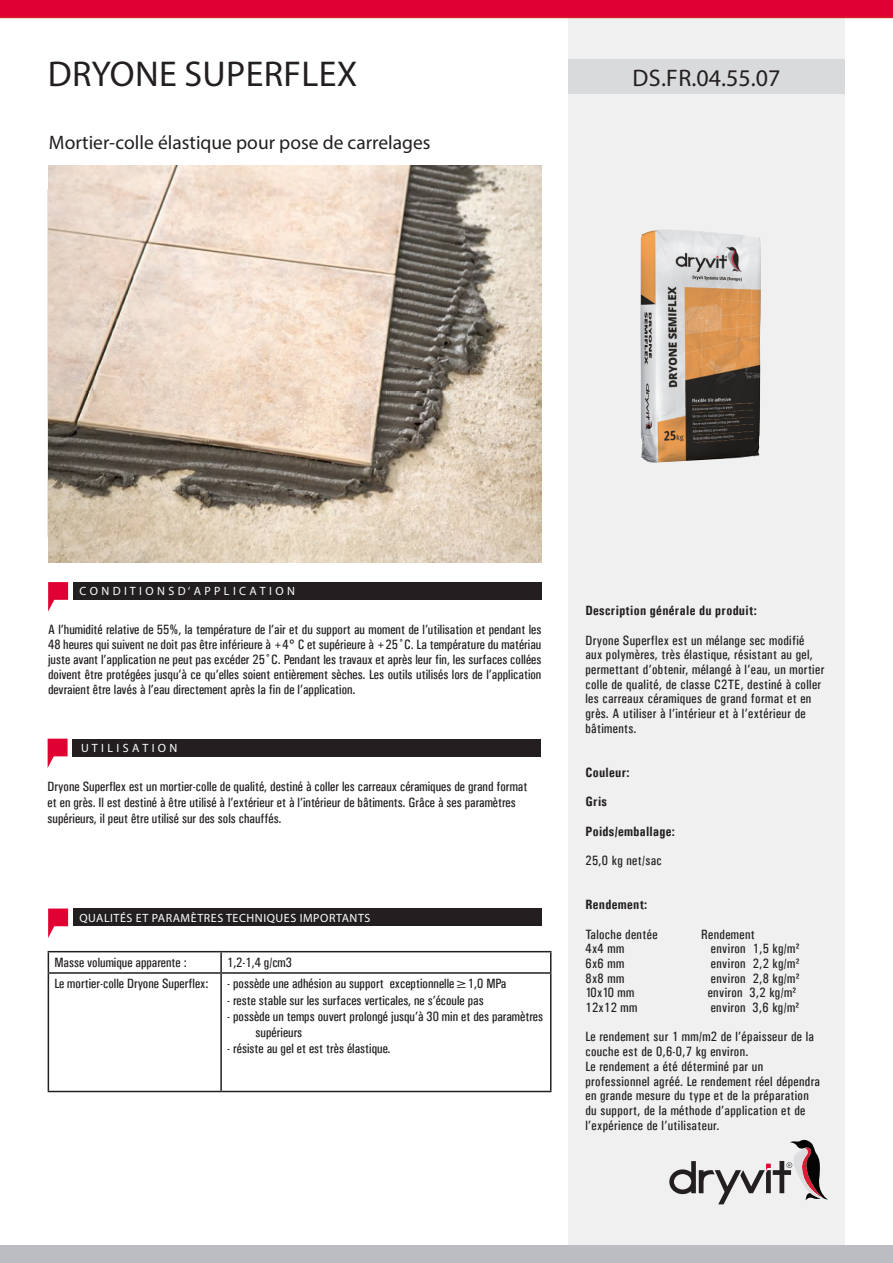
<style>
.page{position:relative;width:893px;height:1263px;background:#fff}
.page>*{position:absolute;margin:0;border:0;box-sizing:border-box;transform-origin:0 0}
.t1{font:36px "Myriad Pro";letter-spacing:.01em;color:#231f20}
.t2{font:24px "Myriad Pro";color:#231f20}
.t3{font:19.5px "Myriad Pro";color:#231f20}
.t4{font:13.5px/15px "Univers Condensed";letter-spacing:.005em;color:#231f20}
.t5{font:13.5px/14.7px "Univers Condensed";letter-spacing:.025em;color:#231f20}
.t6{font:700 13.5px "Univers Condensed";letter-spacing:.025em;color:#231f20}
.t7{font:12px "Myriad Pro";letter-spacing:.045em;color:#fff}
</style>
<div class="page">
<div style="left:568px;top:0;width:277px;height:1263px;background:#f0f0f1"></div>
<svg style="left:0;top:0;width:893px;height:18px;background:#de0230"></svg>
<div style="left:0;top:1245px;width:893px;height:18px;background:#bcbdc0"></div>
<div style="left:568px;top:59px;width:277px;height:35px;background:#d9dadc"></div>
<div style="left:73px;top:582px;width:468px;height:18px;background:#231f20"></div>
<svg style="left:48px;top:582px;width:20px;height:29px"></svg>
<div style="left:73px;top:908px;width:468px;height:18px;background:#231f20"></div>
<svg style="left:48px;top:908px;width:20px;height:30px"></svg>
<hr style="left:48px;top:951px;width:173px;height:1px;background:#231f20">
<svg style="left:48px;top:952px;width:1px;height:20px"></svg>
<hr style="left:221px;top:951px;width:330px;height:1px;background:#231f20">
<hr style="left:220px;top:952px;width:2px;height:20px;background:#231f20">
<svg style="left:550px;top:952px;width:1px;height:20px"></svg>
<hr style="left:48px;top:972px;width:173px;height:2px;background:#231f20">
<hr style="left:48px;top:974px;width:1px;height:117px;background:#231f20">
<hr style="left:221px;top:972px;width:330px;height:2px;background:#231f20">
<hr style="left:220px;top:974px;width:2px;height:117px;background:#231f20">
<hr style="left:550px;top:974px;width:1px;height:117px;background:#231f20">
<hr style="left:48px;top:1091px;width:173px;height:1px;background:#231f20">
<hr style="left:221px;top:1091px;width:330px;height:1px;background:#231f20">
<img style="left:640px;top:229px;width:121px;height:234px">
<div style="left:72px;top:739px;width:469px;height:17px;background:#231f20"></div>
<svg style="left:48px;top:739px;width:20px;height:28px"></svg>
<svg style="left:669px;top:1140px;width:159px;height:64px"></svg>
<img style="left:48px;top:166px;width:493px;height:396px">
<p class="t1" style="left:48px;top:52px;width:311px">DRYONE SUPERFLEX</p>
<p class="t3" style="left:49px;top:131px;width:383px">Mortier-colle élastique pour pose de carrelages</p>
<p class="t2" style="left:632px;top:63px;width:149px">DS.FR.04.55.07</p>
<p class="t7" style="left:79px;top:584px;width:217px">C O N D I T I O N S D ‘ A P P L I C A T I O N</p>
<p class="t4" style="left:48px;top:621px;width:495px;text-align:justify">A l’humidité relative de 55%, la température de l’air et du support au moment de l’utilisation et pendant les 48 heures qui suivent ne doit pas être inférieure à +4° C et supérieure à +25˚C. La température du matériau juste avant l’application ne peut pas excéder 25˚C. Pendant les travaux et après leur fin, les surfaces collées doivent être protégées jusqu’à ce qu’elles soient entièrement sèches. Les outils utilisés lors de l’application devraient être lavés à l’eau directement après la fin de l’application.</p>
<p class="t7" style="left:81px;top:741px;width:98px">U T I L I S A T I O N</p>
<p class="t4" style="left:48px;top:778px;width:481px;line-height:16.2px">Dryone Superflex est un mortier-colle de qualité, destiné à coller les carreaux céramiques de grand format et en grès. Il est destiné à être utilisé à l’extérieur et à l’intérieur de bâtiments. Grâce à ses paramètres supérieurs, il peut être utilisé sur des sols chauffés.</p>
<p class="t7" style="left:79px;top:911px;width:292px">QUALITÉS ET PARAMÈTRES TECHNIQUES IMPORTANTS</p>
<p class="t4" style="left:54px;top:955px;width:134px">Masse volumique apparente :</p>
<p class="t4" style="left:227px;top:955px;width:66px">1,2-1,4 g/cm3</p>
<p class="t4" style="left:54px;top:976px;width:156px">Le mortier-colle Dryone Superflex:</p>
<p class="t4" style="left:227px;top:976px;width:281px">- possède une adhésion au support exceptionnelle≥1,0 MPa</p>
<p class="t4" style="left:227px;top:992px;width:258px">- reste stable sur les surfaces verticales, ne s’écoule pas</p>
<p class="t4" style="left:256px;top:1008px;width:289px;line-height:16.2px;text-indent:-28px">- possède un temps ouvert prolongé jusqu’à 30 min et des paramètres supérieurs</p>
<p class="t4" style="left:227px;top:1041px;width:165px">- résiste au gel et est très élastique.</p>
<p class="t6" style="left:585px;top:602px;width:173px">Description générale du produit:</p>
<p class="t5" style="left:585px;top:632px;width:240px">Dryone Superflex est un mélange sec modifié aux polymères, très élastique, résistant au gel, permettant d’obtenir, mélangé à l’eau, un mortier colle de qualité, de classe C2TE, destiné à coller les carreaux céramiques de grand format et en grès. A utiliser à l’intérieur et à l’extérieur de bâtiments.</p>
<p class="t6" style="left:585px;top:764px;width:46px">Couleur:</p>
<p class="t6" style="left:585px;top:793px;width:23px">Gris</p>
<p class="t6" style="left:585px;top:823px;width:91px">Poids/emballage:</p>
<p class="t5" style="left:585px;top:853px;width:78px">25,0 kg net/sac</p>
<p class="t6" style="left:585px;top:896px;width:63px">Rendement:</p>
<p class="t5" style="left:585px;top:926px;width:74px">Taloche dentée</p>
<p class="t5" style="left:701px;top:926px;width:55px">Rendement</p>
<p class="t4" style="left:585px;top:941px;width:40px">4x4 mm</p>
<p class="t5" style="left:711px;top:941px;width:90px">environ 1,5 kg/m²</p>
<p class="t4" style="left:585px;top:956px;width:40px">6x6 mm</p>
<p class="t5" style="left:711px;top:956px;width:90px">environ 2,2 kg/m²</p>
<p class="t4" style="left:585px;top:970px;width:40px">8x8 mm</p>
<p class="t5" style="left:711px;top:971px;width:90px">environ 2,8 kg/m²</p>
<p class="t4" style="left:585px;top:985px;width:50px">10x10 mm</p>
<p class="t5" style="left:708px;top:985px;width:90px">environ 3,2 kg/m²</p>
<p class="t4" style="left:585px;top:1000px;width:53px">12x12 mm</p>
<p class="t5" style="left:711px;top:1000px;width:90px">environ 3,6 kg/m²</p>
<p class="t5" style="left:585px;top:1029px;width:230px">Le rendement sur 1 mm/m2 de l’épaisseur de la couche est de 0,6-0,7 kg environ.</p>
<p class="t5" style="left:585px;top:1059px;width:236px">Le rendement a été déterminé par un professionnel agréé. Le rendement réel dépendra en grande mesure du type et de la préparation du support, de la méthode d’application et de l’expérience de l’utilisateur.</p>
</div>
